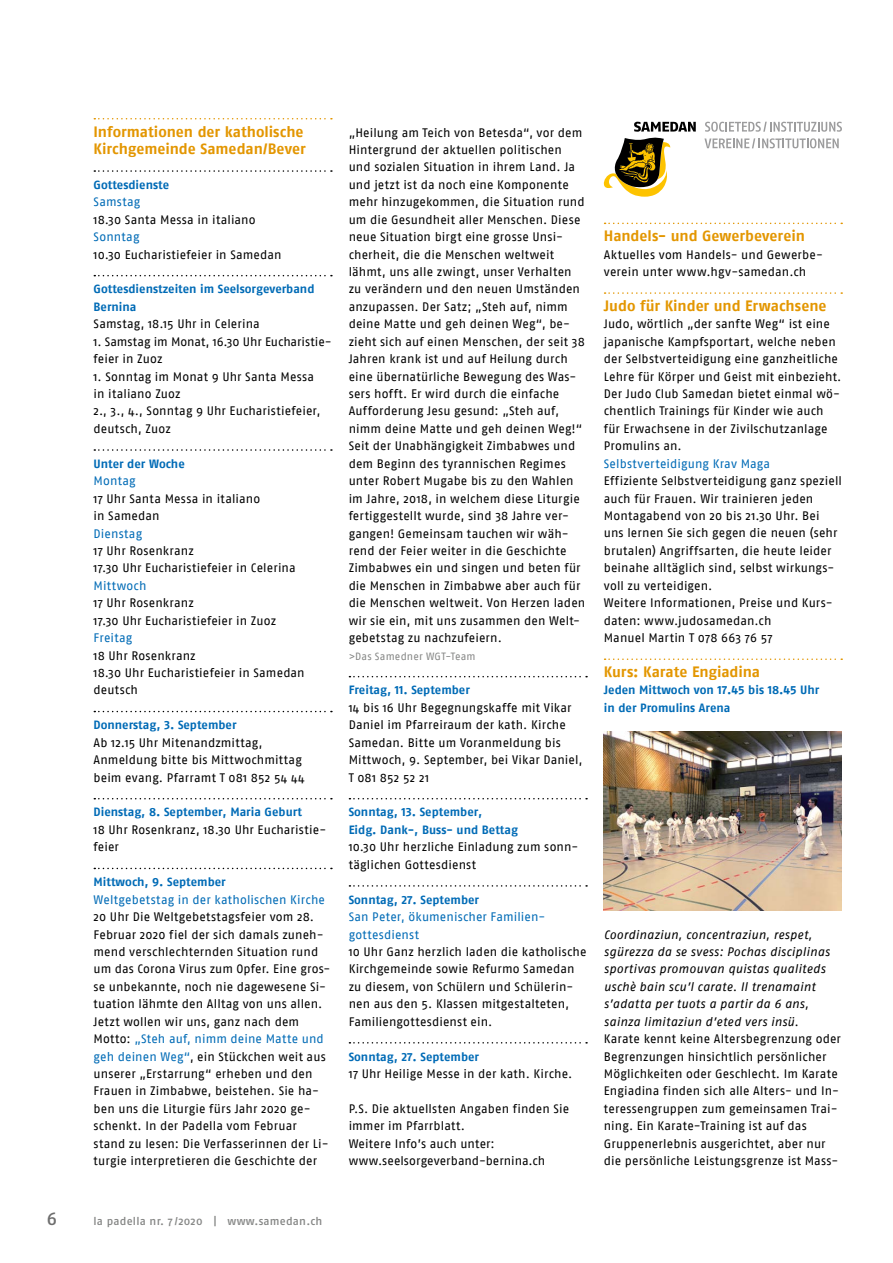
<style>
.page{position:relative;width:893px;height:1263px;background:#fff}
.page>*{position:absolute;margin:0;border:0;box-sizing:border-box;transform-origin:0 0}
.t1{font:18px "Fago No Med";color:#6e6e6e}
.t2{font:700 15px/17.4px "Fago No Lf";letter-spacing:-.005em;color:#e39600}
.t3{font:12.3px/17.4px "Fago No";letter-spacing:.01em;color:#000}
.t4{font:italic 12.3px/17.4px "Fago No";letter-spacing:.015em;color:#000}
.t5{font:12.3px/17.4px "Fago No";letter-spacing:.01em;color:#006bb6}
.t6{font:700 12px/17.4px "Fago No Lf";color:#006bb6}
.t7{font:11.25px "Fago No Med";letter-spacing:.02em;color:#868786}
.t8{font:10.5px "Fago No";letter-spacing:.015em;color:#868786}
.s1{color:#006bb6}
</style>
<div class="page">
<svg style="left:94px;top:118px;width:238px;height:1px"></svg>
<svg style="left:94px;top:170px;width:238px;height:2px"></svg>
<svg style="left:94px;top:275px;width:238px;height:1px"></svg>
<svg style="left:94px;top:449px;width:238px;height:2px"></svg>
<svg style="left:94px;top:711px;width:238px;height:1px"></svg>
<svg style="left:94px;top:798px;width:238px;height:1px"></svg>
<svg style="left:94px;top:868px;width:238px;height:1px"></svg>
<svg style="left:349px;top:676px;width:238px;height:1px"></svg>
<svg style="left:349px;top:798px;width:238px;height:1px"></svg>
<svg style="left:349px;top:885px;width:238px;height:2px"></svg>
<svg style="left:349px;top:1042px;width:238px;height:1px"></svg>
<svg style="left:605px;top:223px;width:237px;height:1px"></svg>
<svg style="left:605px;top:292px;width:237px;height:2px"></svg>
<svg style="left:605px;top:658px;width:237px;height:2px"></svg>
<svg style="left:705px;top:122px;width:137px;height:10px"></svg>
<svg style="left:704px;top:138px;width:135px;height:10px"></svg>
<svg style="left:604px;top:122px;width:92px;height:75px"></svg>
<img style="left:604px;top:731px;width:238px;height:179px">
<p class="t2" style="left:94px;top:122px;width:214px">Informationen der katholische<br>Kirchgemeinde Samedan/Bever</p>
<p class="t6" style="left:94px;top:176px;width:77px">Gottesdienste</p>
<p class="t5" style="left:94px;top:193px;width:48px">Samstag</p>
<p class="t3" style="left:94px;top:211px;width:164px">18.30 Santa Messa in italiano</p>
<p class="t5" style="left:94px;top:228px;width:47px">Sonntag</p>
<p class="t3" style="left:94px;top:245px;width:190px">10.30 Eucharistiefeier in Samedan</p>
<p class="t6" style="left:94px;top:280px;width:223px">Gottesdienstzeiten im Seelsorgeverband<br>Bernina</p>
<p class="t3" style="left:94px;top:315px;width:168px">Samstag, 18.15 Uhr in Celerina</p>
<p class="t3" style="left:94px;top:333px;width:237px">1. Samstag im Monat, 16.30 Uhr Eucharistie&shy;feier in Zuoz</p>
<p class="t3" style="left:94px;top:367px;width:228px">1. Sonntag im Monat 9 Uhr Santa Messa in italiano Zuoz<br>2., 3., 4., Sonntag 9 Uhr Eucharistiefeier, deutsch, Zuoz</p>
<p class="t6" style="left:94px;top:455px;width:93px">Unter der Woche</p>
<p class="t5" style="left:94px;top:472px;width:44px">Montag</p>
<p class="t3" style="left:94px;top:489px;width:168px">17 Uhr Santa Messa in italiano in Samedan</p>
<p class="t5" style="left:94px;top:524px;width:50px">Dienstag</p>
<p class="t3" style="left:94px;top:542px;width:204px">17 Uhr Rosenkranz<br>17.30 Uhr Eucharistiefeier in Celerina</p>
<p class="t5" style="left:94px;top:577px;width:55px">Mittwoch</p>
<p class="t3" style="left:94px;top:594px;width:184px">17 Uhr Rosenkranz<br>17.30 Uhr Eucharistiefeier in Zuoz</p>
<p class="t5" style="left:94px;top:629px;width:40px">Freitag</p>
<p class="t3" style="left:94px;top:646px;width:213px">18 Uhr Rosenkranz<br>18.30 Uhr Eucharistiefeier in Samedan deutsch</p>
<p class="t6" style="left:94px;top:716px;width:145px">Donnerstag, 3. September</p>
<p class="t3" style="left:94px;top:734px;width:213px">Ab 12.15 Uhr Mitenandzmittag,<br>Anmeldung bitte bis Mittwochmittag beim evang. Pfarramt T 081 852 54 44</p>
<p class="t6" style="left:94px;top:803px;width:210px">Dienstag, 8. September, Maria Geburt</p>
<p class="t3" style="left:94px;top:821px;width:232px">18 Uhr Rosenkranz, 18.30 Uhr Eucharistie&shy;feier</p>
<p class="t6" style="left:94px;top:873px;width:134px">Mittwoch, 9. September</p>
<p class="t5" style="left:94px;top:890px;width:233px">Weltgebetstag in der katholischen Kirche</p>
<p class="t3" style="left:94px;top:908px;width:237px">20 Uhr Die Weltgebetstagsfeier vom 28.<br>Februar 2020 fiel der sich damals zuneh&shy;mend verschlechternden Situation rund um das Corona Virus zum Opfer. Eine gros&shy;se unbekannte, noch nie dagewesene Si&shy;tuation lähmte den Alltag von uns allen.<br>Jetzt wollen wir uns, ganz nach dem Motto: <span class="s1">„Steh auf, nimm deine Matte und geh deinen Weg“</span>, ein Stückchen weit aus unserer „Erstarrung“ erheben und den Frauen in Zimbabwe, beistehen. Sie ha&shy;ben uns die Liturgie fürs Jahr 2020 ge&shy;schenkt. In der Padella vom Februar stand zu lesen: Die Verfasserinnen der Li&shy;turgie interpretieren die Geschichte der</p>
<h1 class="t1" style="left:47px;top:1208px;width:12px">6</h1>
<p class="t7" style="left:94px;top:1214px;width:230px">la padella nr. 7 /2020 | www.samedan.ch</p>
<p class="t3" style="left:349px;top:123px;width:238px">„Heilung am Teich von Betesda“, vor dem Hintergrund der aktuellen politischen und sozialen Situation in ihrem Land. Ja und jetzt ist da noch eine Komponente mehr hinzugekommen, die Situation rund um die Gesundheit aller Menschen. Diese neue Situation birgt eine grosse Unsi&shy;cherheit, die die Menschen weltweit lähmt, uns alle zwingt, unser Verhalten zu verändern und den neuen Umständen anzupassen. Der Satz; „Steh auf, nimm deine Matte und geh deinen Weg“, be&shy;zieht sich auf einen Menschen, der seit 38<br>Jahren krank ist und auf Heilung durch eine übernatürliche Bewegung des Was&shy;sers hofft. Er wird durch die einfache Aufforderung Jesu gesund: „Steh auf, nimm deine Matte und geh deinen Weg!“ Seit der Unabhängigkeit Zimbabwes und dem Beginn des tyrannischen Regimes unter Robert Mugabe bis zu den Wahlen im Jahre, 2018, in welchem diese Liturgie fertiggestellt wurde, sind 38 Jahre ver&shy;gangen! Gemeinsam tauchen wir wäh&shy;rend der Feier weiter in die Geschichte Zimbabwes ein und singen und beten für die Menschen in Zimbabwe aber auch für die Menschen weltweit. Von Herzen laden wir sie ein, mit uns zusammen den Welt&shy;gebetstag zu nachzufeiern.</p>
<p class="t8" style="left:349px;top:650px;width:129px">&gt;Das Samedner WGT-Team</p>
<p class="t6" style="left:349px;top:681px;width:123px">Freitag, 11. September</p>
<p class="t3" style="left:349px;top:699px;width:235px">14 bis 16 Uhr Begegnungskaffe mit Vikar Daniel im Pfarreiraum der kath. Kirche Samedan. Bitte um Voranmeldung bis Mittwoch, 9. September, bei Vikar Daniel, T 081 852 52 21</p>
<p class="t6" style="left:349px;top:803px;width:171px">Sonntag, 13. September,<br>Eidg. Dank-, Buss- und Bettag</p>
<p class="t3" style="left:349px;top:838px;width:231px">10.30 Uhr herzliche Einladung zum sonn&shy;täglichen Gottesdienst</p>
<p class="t6" style="left:349px;top:890px;width:132px">Sonntag, 27. September</p>
<p class="t5" style="left:349px;top:908px;width:196px">San Peter, ökumenischer Familien&shy;gottesdienst</p>
<p class="t3" style="left:349px;top:943px;width:239px">10 Uhr Ganz herzlich laden die katholische Kirchgemeinde sowie Refurmo Samedan zu diesem, von Schülern und Schülerin&shy;nen aus den 5. Klassen mitgestalteten, Familiengottesdienst ein.</p>
<p class="t6" style="left:349px;top:1047px;width:132px">Sonntag, 27. September</p>
<p class="t3" style="left:349px;top:1065px;width:225px">17 Uhr Heilige Messe in der kath. Kirche.</p>
<p class="t3" style="left:349px;top:1100px;width:222px">P.S. Die aktuellsten Angaben finden Sie immer im Pfarrblatt.<br>Weitere Info’s auch unter: www.seelsorgeverband-bernina.ch</p>
<p class="t2" style="left:604px;top:227px;width:203px">Handels- und Gewerbeverein</p>
<p class="t3" style="left:604px;top:245px;width:218px">Aktuelles vom Handels- und Gewerbe&shy;verein unter www.hgv-samedan.ch</p>
<p class="t2" style="left:604px;top:297px;width:224px">Judo für Kinder und Erwachsene</p>
<p class="t3" style="left:604px;top:315px;width:239px">Judo, wörtlich „der sanfte Weg“ ist eine japanische Kampfsportart, welche neben der Selbstverteidigung eine ganzheitliche Lehre für Körper und Geist mit einbezieht.<br>Der Judo Club Samedan bietet einmal wö&shy;chentlich Trainings für Kinder wie auch für Erwachsene in der Zivilschutzanlage Promulins an.</p>
<p class="t5" style="left:604px;top:455px;width:168px">Selbstverteidigung Krav Maga</p>
<p class="t3" style="left:604px;top:472px;width:240px">Effiziente Selbstverteidigung ganz speziell auch für Frauen. Wir trainieren jeden Montagabend von 20 bis 21.30 Uhr. Bei uns lernen Sie sich gegen die neuen (sehr brutalen) Angriffsarten, die heute leider beinahe alltäglich sind, selbst wirkungs&shy;voll zu verteidigen.<br>Weitere Informationen, Preise und Kurs&shy;daten: www.judosamedan.ch<br>Manuel Martin T 078 663 76 57</p>
<p class="t2" style="left:604px;top:663px;width:158px">Kurs: Karate Engiadina</p>
<p class="t6" style="left:604px;top:681px;width:217px">Jeden Mittwoch von 17.45 bis 18.45 Uhr in der Promulins Arena</p>
<p class="t4" style="left:604px;top:925px;width:227px">Coordinaziun, concentraziun, respet, sgürezza da se svess: Pochas disciplinas sportivas promouvan quistas qualiteds uschè bain scu’l carate. Il trenamaint s’adatta per tuots a partir da 6 ans, sainza limitaziun d’eted vers insü.</p>
<p class="t3" style="left:604px;top:1030px;width:239px">Karate kennt keine Altersbegrenzung oder Begrenzungen hinsichtlich persönlicher Möglichkeiten oder Geschlecht. Im Karate Engiadina finden sich alle Alters- und In&shy;teressengruppen zum gemeinsamen Trai&shy;ning. Ein Karate-Training ist auf das Gruppenerlebnis ausgerichtet, aber nur die persönliche Leistungsgrenze ist Mass-</p>
</div>
